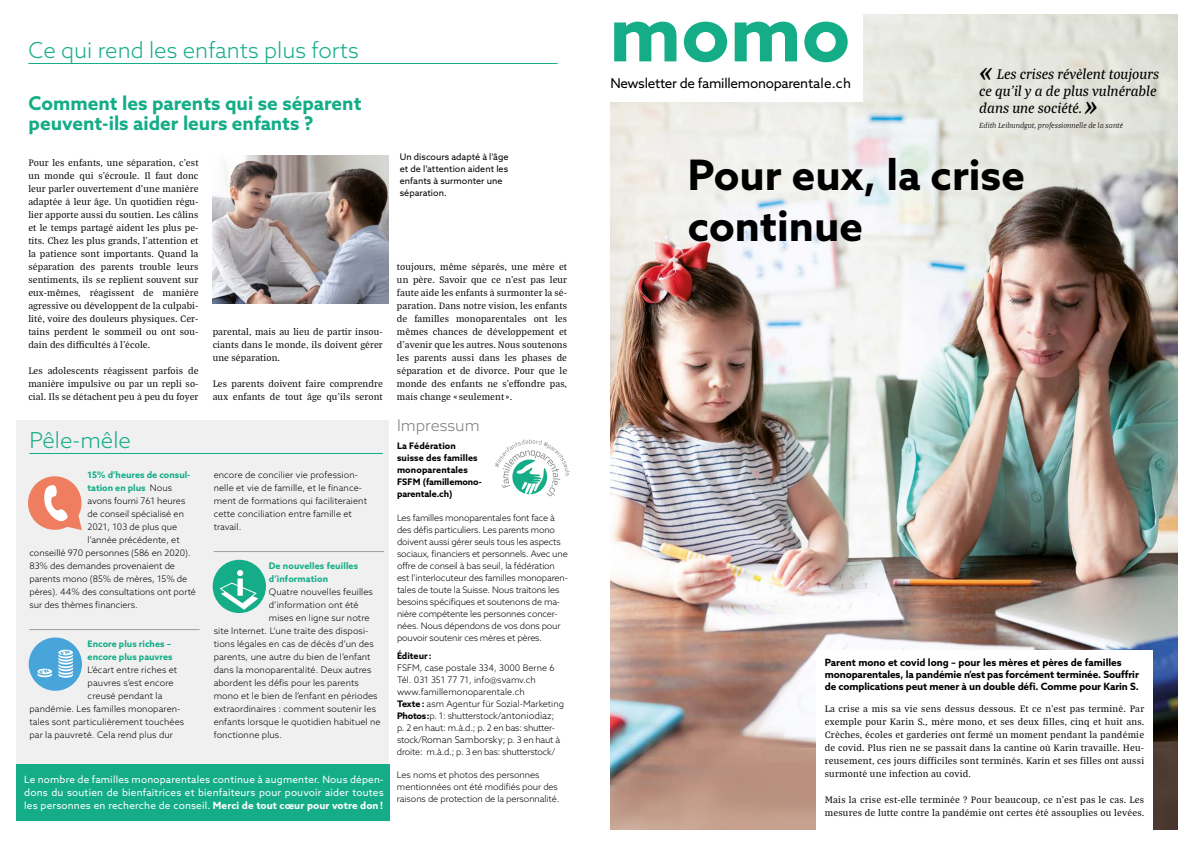
<style>
.page{position:relative;width:1191px;height:842px;background:#fff}
.page>*{position:absolute;margin:0;border:0;box-sizing:border-box;transform-origin:0 0}
.t1{font:700 79.1px "Azo Sans";color:#14ad88}
.t2{font:700 42px/50.4px "Azo Sans";color:#000}
.t3{font:italic 500 35px "Bagatela";color:#000}
.t4{font:300 22px "Azo Sans";color:#14ad88}
.t5{font:700 19px/20px "Azo Sans";color:#14ad88}
.t6{font:300 16px "Azo Sans";color:#7e7e7d}
.t7{font:italic 500 15px/17px "Bagatela";color:#000}
.t8{font:13.5px "Azo Sans";letter-spacing:-.02em;color:#000}
.t9{font:10px/13px "Bagatela";letter-spacing:.01em;color:#000;text-align:justify}
.t10{font:10px/13px "Azo Sans";letter-spacing:.02em;color:#fff;text-align:justify}
.t11{font:700 10px/12px "Azo Sans";letter-spacing:-.01em;color:#000}
.t12{font:300 9px/12px "Azo Sans";color:#000}
.t13{font:300 9px/12px "Azo Sans";letter-spacing:-.02em;color:#000}
.t14{font:700 9px/13px "Azo Sans";color:#14ad88}
.t15{font:700 9px/12px "Azo Sans";letter-spacing:.01em;color:#000}
.t16{font:9px/12px "Azo Sans";color:#000}
.t17{font:italic 300 8px "Bagatela";color:#000}
.s1{font-weight:300;color:#000}
.s2{font-weight:700}
.s3{font-size:9.4px}
</style>
<div class="page">
<div style="left:16px;top:420px;width:372px;height:399px;background:#f0f0f0"></div>
<img style="left:213px;top:155px;width:175px;height:148px">
<img style="left:610px;top:14px;width:567px;height:815px">
<svg style="left:494px;top:439px;width:76px;height:57px"></svg>
<hr style="left:29px;top:453px;width:354px;height:1px;background:#14ad88">
<div style="left:16px;top:764px;width:373px;height:56px;background:#14ad88"></div>
<div style="left:587px;top:0;width:276px;height:101px;background:#fff"></div>
<svg style="left:28px;top:476px;width:54px;height:54px"></svg>
<div style="left:29px;top:637px;width:53px;height:54px;background:#47a5da;border-radius:50%"></div>
<svg style="left:37px;top:669px;width:15px;height:8px"></svg>
<svg style="left:58px;top:650px;width:15px;height:28px"></svg>
<div style="left:213px;top:560px;width:53px;height:53px;background:#14ad88;border-radius:50%"></div>
<svg style="left:219px;top:570px;width:40px;height:40px"></svg>
<hr style="left:29px;top:629px;width:170px;height:1px;background:#9d9d9c">
<hr style="left:214px;top:551px;width:170px;height:1px;background:#9d9d9c">
<div style="left:816px;top:650px;width:336px;height:179px;background:#fff"></div>
<hr style="left:28px;top:63px;width:529px;height:1px;background:#14ad88">
<h3 class="t4" style="left:28px;top:35px;width:332px">Ce qui rend les enfants plus forts</h3>
<h3 class="t5" style="left:29px;top:93px;width:334px">Comment les parents qui se séparent peuvent-ils aider leurs enfants ?</h3>
<p class="t9" style="left:28px;top:156px;width:172px">Pour les enfants, une séparation, c’est un monde qui s’écroule. Il faut donc leur parler ouvertement d’une manière adaptée à leur âge. Un quotidien régu&shy;lier apporte aussi du soutien. Les câlins et le temps partagé aident les plus pe&shy;tits. Chez les plus grands, l’attention et la patience sont importants. Quand la séparation des parents trouble leurs sentiments, ils se replient souvent sur eux-mêmes, réagissent de manière agressive ou développent de la culpabi&shy;lité, voire des douleurs physiques. Cer&shy;tains perdent le sommeil ou ont sou&shy;dain des difficultés à l’école.</p>
<p class="t9" style="left:28px;top:364px;width:172px">Les adolescents réagissent parfois de manière impulsive ou par un repli so&shy;cial. Ils se détachent peu à peu du foyer</p>
<h3 class="t4" style="left:29px;top:425px;width:103px">Pêle-mêle</h3>
<p class="t14" style="left:87px;top:468px;width:104px">15% d’heures de consul-</p>
<p class="t14" style="left:87px;top:481px;width:86px">tation en plus <span class="s1">Nous</span></p>
<p class="t12" style="left:87px;top:495px;width:99px">avons fourni 761 heures</p>
<p class="t12" style="left:87px;top:508px;width:98px">de conseil spécialisé en</p>
<p class="t12" style="left:87px;top:521px;width:91px">2021, 103 de plus que</p>
<p class="t12" style="left:87px;top:534px;width:94px">l’année précédente, et</p>
<p class="t12" style="left:29px;top:547px;width:163px">conseillé 970 personnes (586 en 2020).</p>
<p class="t12" style="left:29px;top:560px;width:147px">83% des demandes provenaient de</p>
<p class="t12" style="left:29px;top:573px;width:159px">parents mono (85% de mères, 15% de</p>
<p class="t12" style="left:29px;top:586px;width:168px">pères). 44% des consultations ont porté</p>
<p class="t12" style="left:29px;top:599px;width:110px">sur des thèmes financiers.</p>
<p class="t14" style="left:88px;top:637px;width:87px">Encore plus riches – encore plus pauvres</p>
<p class="t12" style="left:88px;top:664px;width:91px">L’écart entre riches et</p>
<p class="t12" style="left:88px;top:677px;width:88px">pauvres s’est encore</p>
<p class="t12" style="left:88px;top:690px;width:76px">creusé pendant la</p>
<p class="t12" style="left:29px;top:703px;width:151px">pandémie. Les familles monoparen-</p>
<p class="t12" style="left:29px;top:716px;width:156px">tales sont particulièrement touchées</p>
<p class="t12" style="left:29px;top:729px;width:145px">par la pauvreté. Cela rend plus dur</p>
<p class="t9" style="left:213px;top:325px;width:172px">parental, mais au lieu de partir insou&shy;ciants dans le monde, ils doivent gérer une séparation.</p>
<p class="t9" style="left:213px;top:377px;width:172px">Les parents doivent faire comprendre aux enfants de tout âge qu’ils seront</p>
<p class="t12" style="left:214px;top:468px;width:155px;line-height:13px">encore de concilier vie profession&shy;nelle et vie de famille, et le finance&shy;ment de formations qui faciliteraient cette conciliation entre famille et travail.</p>
<p class="t14" style="left:269px;top:559px;width:91px">De nouvelles feuilles d’information</p>
<p class="t12" style="left:269px;top:586px;width:106px">Quatre nouvelles feuilles</p>
<p class="t12" style="left:269px;top:599px;width:91px">d’information ont été</p>
<p class="t12" style="left:269px;top:612px;width:102px">mises en ligne sur notre</p>
<p class="t12" style="left:214px;top:625px;width:155px">site Internet. L’une traite des disposi-</p>
<p class="t12" style="left:214px;top:638px;width:162px">tions légales en cas de décès d’un des</p>
<p class="t12" style="left:214px;top:651px;width:158px">parents, une autre du bien de l’enfant</p>
<p class="t12" style="left:214px;top:664px;width:159px">dans la monoparentalité. Deux autres</p>
<p class="t12" style="left:214px;top:677px;width:147px">abordent les défis pour les parents</p>
<p class="t12" style="left:214px;top:690px;width:165px">mono et le bien de l’enfant en périodes</p>
<p class="t12" style="left:214px;top:703px;width:164px">extraordinaires : comment soutenir les</p>
<p class="t12" style="left:214px;top:716px;width:168px">enfants lorsque le quotidien habituel ne</p>
<p class="t12" style="left:214px;top:729px;width:70px">fonctionne plus.</p>
<p class="t10" style="left:24px;top:773px;width:361px">Le nombre de familles monoparentales continue à augmenter. Nous dépen&shy;dons du soutien de bienfaitrices et bienfaiteurs pour pouvoir aider toutes les personnes en recherche de conseil. <span class="s2">Merci de tout cœur pour votre don!</span></p>
<p class="t16" style="left:400px;top:151px;width:110px">Un discours adapté à l’âge et de l’attention aident les enfants à surmonter une séparation.</p>
<p class="t9" style="left:397px;top:260px;width:172px">toujours, même séparés, une mère et un père. Savoir que ce n’est pas leur faute aide les enfants à surmonter la sé&shy;paration. Dans notre vision, les enfants de familles monoparentales ont les mêmes chances de développement et d’avenir que les autres. Nous soutenons les parents aussi dans les phases de séparation et de divorce. Pour que le monde des enfants ne s’effondre pas, mais change « seulement ».</p>
<h3 class="t6" style="left:397px;top:415px;width:84px">Impressum</h3>
<p class="t15" style="left:397px;top:440px;width:86px">La Fédération suisse des familles monoparentales<br>FSFM (famillemono&shy;parentale.ch)</p>
<p class="t13" style="left:397px;top:512px;width:172px">Les familles monoparentales font face à des défis particuliers. Les parents mono doivent aussi gérer seuls tous les aspects sociaux, financiers et personnels. Avec une offre de conseil à bas seuil, la fédération est l’interlocuteur des familles monoparen&shy;tales de toute la Suisse. Nous traitons les besoins spécifiques et soutenons de ma&shy;nière compétente les personnes concer&shy;nées. Nous dépendons de vos dons pour pouvoir soutenir ces mères et pères.</p>
<p class="t15" style="left:397px;top:650px;width:36px">Éditeur :</p>
<p class="t12" style="left:397px;top:662px;width:169px">FSFM, case postale 334, 3000 Berne 6<br>Tél. 031 351 77 71, info@svamv.ch www.famillemonoparentale.ch<br><span class="s2">Texte:</span> asm Agentur für Sozial-Marketing <span class="s2">Photos:</span>p. 1: shutterstock/<span class="s3">antoniodiaz</span>; p. 2 en haut: m.à.d.; p. 2 en bas: shutter&shy;stock/R<span class="s3">oman Samborsky</span>; p. 3 en haut à droite: m.à.d.; p. 3 en bas: shutterstock/</p>
<p class="t12" style="left:397px;top:769px;width:164px">Les noms et photos des personnes mentionnées ont été modifiés pour des raisons de protection de la personnalité.</p>
<h1 class="t1" style="left:609px;top:-19px;width:242px">momo</h1>
<h3 class="t8" style="left:610px;top:74px;width:242px">Newsletter de famillemonoparentale.ch</h3>
<h3 class="t3" style="left:979px;top:50px;width:15px">«</h3>
<h3 class="t7" style="left:979px;top:65px;width:181px;text-indent:18px">Les crises révèlent toujours ce qu’il y a de plus vulnérable dans une société.</h3>
<h3 class="t3" style="left:1084px;top:84px;width:15px">»</h3>
<p class="t17" style="left:979px;top:120px;width:145px">Edith Leibundgut, professionnelle de la santé</p>
<h2 class="t2" style="left:687px;top:149px;width:339px">Pour eux, la crise continue</h2>
<p class="t11" style="left:824px;top:657px;width:316px">Parent mono et covid long – pour les mères et pères de familles monoparentales, la pandémie n’est pas forcément terminée. Souffrir de complications peut mener à un double défi. Comme pour Karin S.</p>
<p class="t9" style="left:824px;top:702px;width:321px">La crise a mis sa vie sens dessus dessous. Et ce n’est pas terminé. Par exemple pour Karin S., mère mono, et ses deux filles, cinq et huit ans.<br>Crèches, écoles et garderies ont fermé un moment pendant la pandémie de covid. Plus rien ne se passait dans la cantine où Karin travaille. Heu&shy;reusement, ces jours difficiles sont terminés. Karin et ses filles ont aussi surmonté une infection au covid.</p>
<p class="t9" style="left:824px;top:793px;width:321px">Mais la crise est-elle terminée ? Pour beaucoup, ce n’est pas le cas. Les mesures de lutte contre la pandémie ont certes été assouplies ou levées.</p>
</div>
